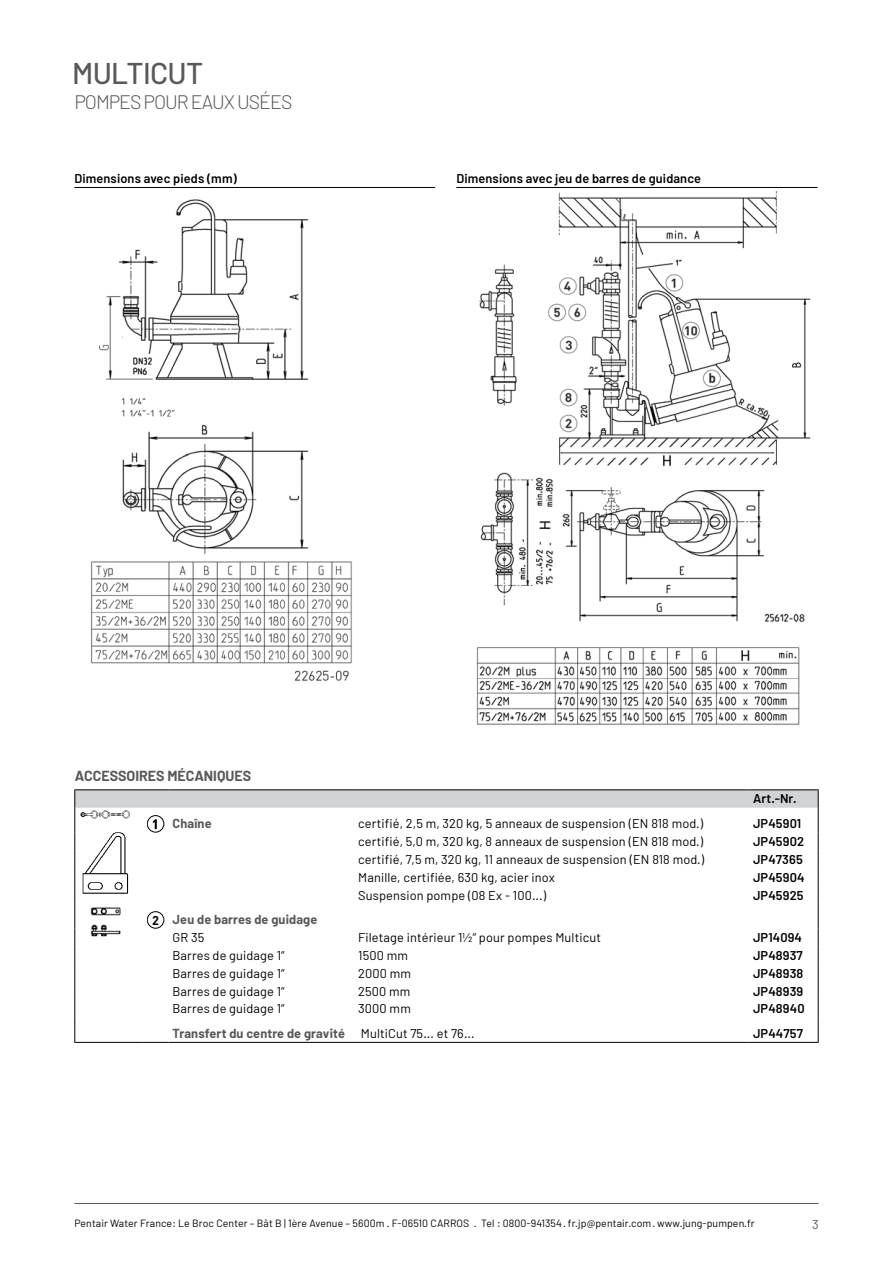
<style>
.page{position:relative;width:893px;height:1263px;background:#fff}
.page>*{position:absolute;margin:0;border:0;box-sizing:border-box;transform-origin:0 0}
.t1{font:500 30px "Barlow";letter-spacing:-.025em;color:#58595b}
.t2{font:300 19.5px "Barlow";letter-spacing:-.05em;color:#58595b}
.t3{font:700 14.25px "Barlow";color:#58595b}
.t4{font:12.75px "Barlow";letter-spacing:.01em;color:#000}
.t5{font:600 12.75px "Barlow";letter-spacing:.01em;color:#000}
.t6{font:700 12.75px/17.9px "Barlow";letter-spacing:.01em;color:#58595b}
.t7{font:12.75px "Barlow";color:#58595b}
.t8{font:10.5px "Barlow";letter-spacing:.01em;color:#000}
.s1{font-family:"DIN Pro";color:#000}
.s2{font-weight:400;color:#000}
</style>
<div class="page">
<hr style="left:74px;top:1203px;width:745px;height:1px;background:#58595b">
<svg style="left:74px;top:789px;width:745px;height:254px"></svg>
<img style="left:79px;top:905px;width:51px;height:33px">
<div style="left:147px;top:911px;width:17px;height:17px;border:1px solid #000;border-radius:50%"></div>
<hr style="left:74px;top:187px;width:361px;height:1px;background:#000">
<img style="left:91px;top:199px;width:261px;height:482px">
<hr style="left:456px;top:187px;width:361px;height:1px;background:#000">
<img style="left:476px;top:191px;width:335px;height:534px">
<h1 class="t1" style="left:72px;top:55px;width:132px">MULTICUT</h1>
<h2 class="t2" style="left:74px;top:90px;width:220px">POMPES POUR EAUX USÉES</h2>
<p class="t5" style="left:74px;top:170px;width:164px">Dimensions avec pieds (mm)</p>
<p class="t5" style="left:456px;top:170px;width:246px">Dimensions avec jeu de barres de guidance</p>
<p class="t3" style="left:75px;top:767px;width:178px">ACCESSOIRES MÉCANIQUES</p>
<p class="t5" style="left:753px;top:791px;width:45px">Art.-Nr.</p>
<p class="t6" style="left:152px;top:814px;width:61px"><span class="s1">1</span> Chaîne</p>
<p class="t4" style="left:358px;top:816px;width:346px">certifié, 2,5 m, 320 kg, 5 anneaux de suspension (EN 818 mod.)</p>
<p class="t5" style="left:753px;top:816px;width:50px">JP45901</p>
<p class="t4" style="left:358px;top:833px;width:346px">certifié, 5,0 m, 320 kg, 8 anneaux de suspension (EN 818 mod.)</p>
<p class="t5" style="left:753px;top:833px;width:53px">JP45902</p>
<p class="t4" style="left:358px;top:851px;width:347px">certifié, 7,5 m, 320 kg, 11 anneaux de suspension (EN 818 mod.)</p>
<p class="t5" style="left:753px;top:851px;width:51px">JP47365</p>
<p class="t4" style="left:358px;top:869px;width:198px">Manille, certifiée, 630 kg, acier inox</p>
<p class="t5" style="left:753px;top:869px;width:53px">JP45904</p>
<p class="t4" style="left:358px;top:887px;width:189px">Suspension pompe (08 Ex - 100...)</p>
<p class="t5" style="left:753px;top:887px;width:52px">JP45925</p>
<p class="t6" style="left:173px;top:910px;width:146px;text-indent:-21px"><span class="s1">2</span> Jeu de barres de guidage<br><span class="s2">GR 35</span></p>
<p class="t4" style="left:358px;top:929px;width:244px">Filetage intérieur 1½“ pour pompes Multicut</p>
<p class="t5" style="left:753px;top:929px;width:51px">JP14094</p>
<p class="t4" style="left:173px;top:947px;width:114px">Barres de guidage 1“</p>
<p class="t4" style="left:358px;top:947px;width:51px">1500 mm</p>
<p class="t5" style="left:753px;top:947px;width:51px">JP48937</p>
<p class="t4" style="left:173px;top:965px;width:114px">Barres de guidage 1“</p>
<p class="t4" style="left:358px;top:965px;width:54px">2000 mm</p>
<p class="t5" style="left:753px;top:965px;width:52px">JP48938</p>
<p class="t4" style="left:173px;top:983px;width:114px">Barres de guidage 1“</p>
<p class="t4" style="left:358px;top:983px;width:54px">2500 mm</p>
<p class="t5" style="left:753px;top:983px;width:52px">JP48939</p>
<p class="t4" style="left:173px;top:1001px;width:114px">Barres de guidage 1“</p>
<p class="t4" style="left:358px;top:1001px;width:54px">3000 mm</p>
<p class="t5" style="left:753px;top:1001px;width:53px">JP48940</p>
<p class="t6" style="left:173px;top:1024px;width:304px">Transfert du centre de gravité <span class="s2">MultiCut 75... et 76...</span></p>
<p class="t5" style="left:753px;top:1025px;width:51px">JP44757</p>
<p class="t8" style="left:74px;top:1216px;width:682px">Pentair Water France: Le Broc Center – Bât B | 1ère Avenue – 5600m . F-06510 CARROS . Tel : 0800-941354 · fr.jp@pentair.com · www.jung-pumpen.fr</p>
<p class="t7" style="left:812px;top:1216px;width:8px">3</p>
</div>
